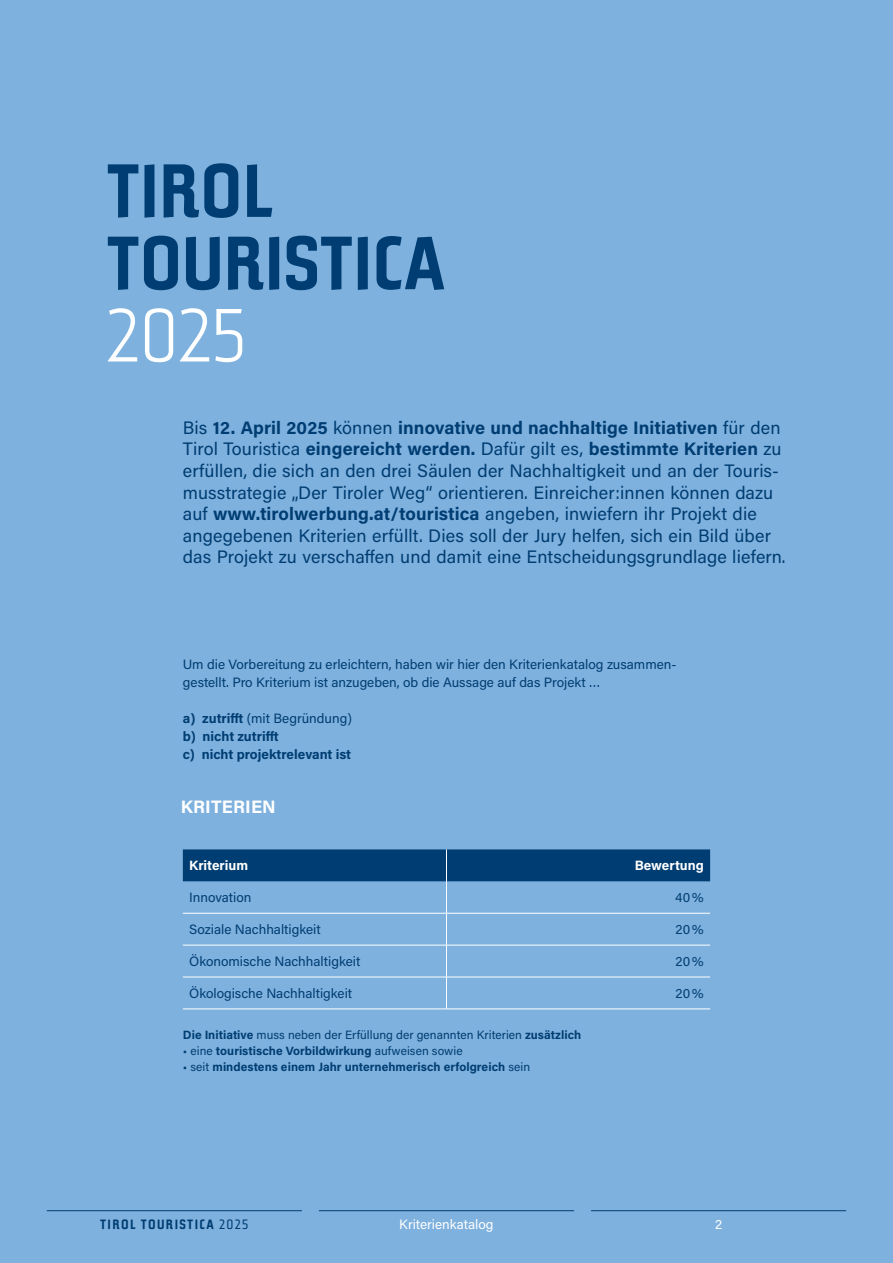
<style>
.page{position:relative;width:893px;height:1263px;background:#7eb1de}
.page>*{position:absolute;margin:0;border:0;box-sizing:border-box;transform-origin:0 0}
.t1{font:700 75px/72.3px "Tirol Sans";color:#003d72}
.t2{font:200 75px "Tirol Sans";color:#fff}
.t3{font:18px/21.6px "Acumin Pro";letter-spacing:.005em;color:#003d72}
.t4{font:700 18px "Acumin Pro";letter-spacing:.01em;color:#fff}
.t5{font:13.5px/18.1px "Acumin Pro";color:#003d72}
.t6{font:700 13.5px/18.1px "Acumin Pro";color:#003d72}
.t7{font:700 13.5px "Tirol Sans";letter-spacing:.1em;color:#003d72}
.t8{font:700 13.5px "Acumin Pro";color:#fff}
.t9{font:13.5px "Acumin Pro";color:#fff}
.t10{font:700 12px "Acumin Pro";letter-spacing:.005em;color:#003d72}
.t11{font:12px "Acumin Pro";letter-spacing:.005em;color:#003d72}
.s1{font-weight:700}
.s2{font-weight:400}
</style>
<div class="page">
<div style="left:183px;top:849px;width:527px;height:32px;background:#003d72"></div>
<hr style="left:446px;top:849px;width:1px;height:32px;background:#fff">
<hr style="left:446px;top:881px;width:1px;height:32px;background:#fff">
<hr style="left:446px;top:913px;width:1px;height:32px;background:#fff">
<hr style="left:446px;top:945px;width:1px;height:32px;background:#fff">
<hr style="left:446px;top:977px;width:1px;height:32px;background:#fff">
<hr style="left:183px;top:913px;width:263px;height:1px;background:#fff">
<hr style="left:446px;top:913px;width:264px;height:1px;background:#fff">
<hr style="left:183px;top:945px;width:263px;height:1px;background:#fff">
<hr style="left:446px;top:945px;width:264px;height:1px;background:#fff">
<hr style="left:183px;top:977px;width:263px;height:1px;background:#fff">
<hr style="left:446px;top:977px;width:264px;height:1px;background:#fff">
<hr style="left:183px;top:1009px;width:263px;height:1px;background:#fff">
<hr style="left:446px;top:1009px;width:264px;height:1px;background:#fff">
<hr style="left:47px;top:1210px;width:255px;height:1px;background:#003d72">
<hr style="left:319px;top:1210px;width:255px;height:1px;background:#003d72">
<hr style="left:591px;top:1210px;width:255px;height:1px;background:#003d72">
<h1 class="t1" style="left:106px;top:153px;width:340px">TIROL<br>TOURISTICA</h1>
<h1 class="t2" style="left:106px;top:291px;width:141px">2025</h1>
<p class="t3" style="left:183px;top:416px;width:604px">Bis <span class="s1">12. April 2025</span> können <span class="s1">innovative und nachhaltige Initiativen</span> für den Tirol Touristica <span class="s1">eingereicht werden.</span> Dafür gilt es, <span class="s1">bestimmte Kriterien</span> zu erfüllen, die sich an den drei Säulen der Nachhaltigkeit und an der Touris&shy;musstrategie „Der Tiroler Weg“ orientieren. Einreicher:innen können dazu auf <span class="s1">www.tirolwerbung.at/touristica</span> angeben, inwiefern ihr Projekt die angegebenen Kriterien erfüllt. Dies soll der Jury helfen, sich ein Bild über das Projekt zu verschaffen und damit eine Entscheidungsgrundlage liefern.</p>
<p class="t5" style="left:183px;top:654px;width:495px">Um die Vorbereitung zu erleichtern, haben wir hier den Kriterienkatalog zusammen&shy;gestellt. Pro Kriterium ist anzugeben, ob die Aussage auf das Projekt …</p>
<p class="t6" style="left:183px;top:708px;width:171px">a) zutrifft <span class="s2">(mit Begründung) </span>b) nicht zutrifft<br>c) nicht projektrelevant ist</p>
<p class="t4" style="left:181px;top:794px;width:97px">KRITERIEN</p>
<p class="t8" style="left:189px;top:856px;width:60px">Kriterium</p>
<p class="t8" style="left:635px;top:856px;width:71px">Bewertung</p>
<p class="t5" style="left:189px;top:888px;width:64px">Innovation</p>
<p class="t5" style="left:675px;top:888px;width:30px">40%</p>
<p class="t5" style="left:189px;top:920px;width:133px">Soziale Nachhaltigkeit</p>
<p class="t5" style="left:675px;top:920px;width:30px">20%</p>
<p class="t5" style="left:189px;top:952px;width:173px">Ökonomische Nachhaltigkeit</p>
<p class="t5" style="left:675px;top:952px;width:30px">20%</p>
<p class="t5" style="left:189px;top:983px;width:165px">Ökologische Nachhaltigkeit</p>
<p class="t5" style="left:675px;top:983px;width:30px">20%</p>
<p class="t11" style="left:183px;top:1026px;width:400px"><span class="s1">Die Initiative</span> muss neben der Erfüllung der genannten Kriterien <span class="s1">zusätzlich</span></p>
<p class="t10" style="left:183px;top:1042px;width:281px"><span class="s2">• eine</span> touristische Vorbildwirkung <span class="s2">aufweisen sowie</span></p>
<p class="t10" style="left:183px;top:1058px;width:349px"><span class="s2">• seit</span> mindestens einem Jahr unternehmerisch erfolgreich <span class="s2">sein</span></p>
<p class="t7" style="left:100px;top:1216px;width:150px">TIROL TOURISTICA <span class="s2">2025</span></p>
<p class="t9" style="left:399px;top:1215px;width:96px">Kriterienkatalog</p>
<p class="t9" style="left:715px;top:1215px;width:9px">2</p>
</div>
